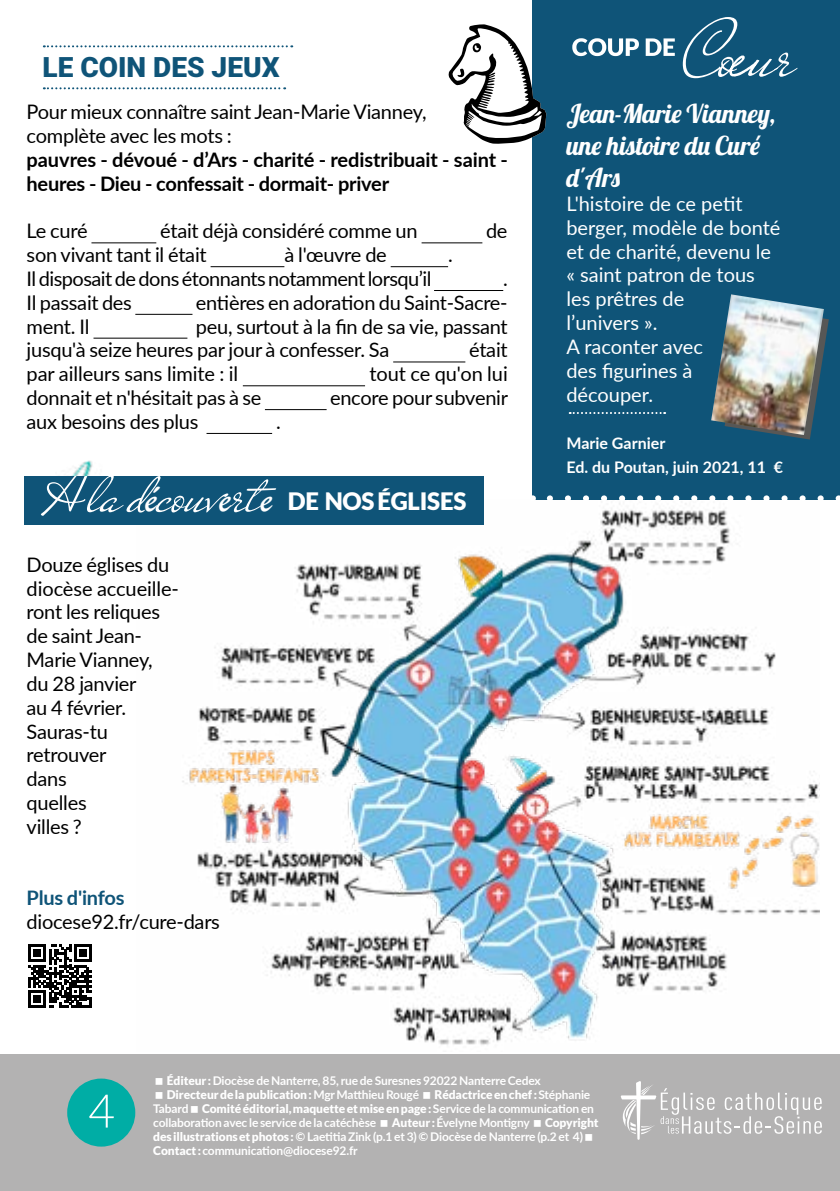
<style>
.page{position:relative;width:840px;height:1191px;background:#fff}
.page>*{position:absolute;margin:0;border:0;box-sizing:border-box;transform-origin:0 0}
.t1{font:900 28px "Roboto";color:#0f5478}
.t2{font:26px/32px "Lobster 1.4";letter-spacing:.02em;color:#fff}
.t3{font:900 24px "Lato";letter-spacing:-.01em;color:#fff}
.t4{font:20px/23.8px "Lato";letter-spacing:-.015em;color:#000}
.t5{font:20px/23.8px "Lato";color:#fff}
.t6{font:700 20px/23.8px "Lato";letter-spacing:-.01em;color:#000}
.t7{font:700 20px "Lato";letter-spacing:-.01em;color:#0f5478}
.t8{font:700 16px/23.8px "Lato";color:#fff}
.t9{font:700 12px/14px "Lato";letter-spacing:-.01em;color:#fff}
.s1{font-family:"Mr De Haviland";font-weight:400;font-size:68px}
.s2{font-family:"Brush Script";font-weight:400;font-size:40px}
.s3{font-weight:900}
</style>
<div class="page">
<img style="left:136px;top:499px;width:683px;height:546px">
<div style="left:24px;top:476px;width:460px;height:48px;background:#0f5478"></div>
<div style="left:0;top:1054px;width:839px;height:137px;background:#b3b2b2"></div>
<div style="left:67px;top:1078px;width:68px;height:68px;background:#00ada5;border-radius:50%"></div>
<svg style="left:89px;top:1094px;width:25px;height:33px"></svg>
<div style="left:532px;top:0;width:307px;height:499px;background:#0f5478"></div>
<svg style="left:569px;top:412px;width:95px;height:2px"></svg>
<svg style="left:572px;top:38px;width:102px;height:18px"></svg>
<svg style="left:682px;top:17px;width:115px;height:61px"></svg>
<svg style="left:620px;top:1081px;width:201px;height:58px"></svg>
<svg style="left:782px;top:309px;width:46px;height:130px"></svg>
<img style="left:711px;top:294px;width:112px;height:141px">
<svg style="left:44px;top:45px;width:248px;height:2px"></svg>
<svg style="left:44px;top:87px;width:241px;height:2px"></svg>
<svg style="left:549px;top:495px;width:291px;height:6px"></svg>
<img style="left:71px;top:460px;width:22px;height:16px">
<hr style="left:91px;top:242px;width:65px;height:1px;background:#000">
<hr style="left:421px;top:242px;width:61px;height:1px;background:#000">
<hr style="left:210px;top:266px;width:74px;height:1px;background:#000">
<hr style="left:390px;top:266px;width:58px;height:1px;background:#000">
<hr style="left:434px;top:290px;width:69px;height:1px;background:#000">
<hr style="left:135px;top:314px;width:57px;height:1px;background:#000">
<hr style="left:93px;top:338px;width:94px;height:1px;background:#000">
<hr style="left:393px;top:361px;width:72px;height:1px;background:#000">
<hr style="left:243px;top:385px;width:122px;height:1px;background:#000">
<hr style="left:265px;top:409px;width:61px;height:1px;background:#000">
<hr style="left:206px;top:433px;width:66px;height:1px;background:#000">
<svg style="left:448px;top:24px;width:98px;height:120px"></svg>
<svg style="left:29px;top:944px;width:63px;height:63px"></svg>
<h1 class="t1" style="left:43px;top:47px;width:238px">LE COIN DES JEUX</h1>
<p class="t4" style="left:27px;top:99px;width:401px">Pour mieux connaître saint Jean-Marie Vianney, complète avec les mots :</p>
<p class="t6" style="left:27px;top:147px;width:482px">pauvres - dévoué - d’Ars - charité - redistribuait - saint - heures - Dieu - confessait - dormait- priver</p>
<p class="t4" style="left:27px;top:218px;width:62px">Le curé</p>
<p class="t4" style="left:160px;top:218px;width:259px">était déjà considéré comme un</p>
<p class="t4" style="left:485px;top:218px;width:23px">de</p>
<p class="t4" style="left:27px;top:242px;width:181px">son vivant tant il était</p>
<p class="t4" style="left:284px;top:242px;width:104px">à l'œuvre de</p>
<p class="t4" style="left:448px;top:242px;width:6px">.</p>
<p class="t4" style="left:27px;top:266px;width:406px">Il disposait de dons étonnants notamment lorsqu’il</p>
<p class="t4" style="left:503px;top:266px;width:6px">.</p>
<p class="t4" style="left:27px;top:290px;width:107px">Il passait des</p>
<p class="t4" style="left:196px;top:290px;width:313px">entières en adoration du Saint-Sacre-</p>
<p class="t4" style="left:27px;top:313px;width:64px">ment. Il</p>
<p class="t4" style="left:27px;top:313px;width:482px;text-indent:169px">peu, surtout à la fin de sa vie, passant jusqu'à seize heures par jour à confesser. Sa</p>
<p class="t4" style="left:469px;top:337px;width:40px">était</p>
<p class="t4" style="left:27px;top:361px;width:213px">par ailleurs sans limite : il</p>
<p class="t4" style="left:369px;top:361px;width:140px">tout ce qu'on lui</p>
<p class="t4" style="left:27px;top:385px;width:236px">donnait et n'hésitait pas à se</p>
<p class="t4" style="left:330px;top:385px;width:179px">encore pour subvenir</p>
<p class="t4" style="left:27px;top:409px;width:173px">aux besoins des plus</p>
<p class="t4" style="left:276px;top:409px;width:6px">.</p>
<p class="t3" style="left:46px;top:487px;width:421px"><span class="s1">A la d</span><span class="s2">é</span><span class="s1">couv</span><span class="s2">e</span><span class="s1">rt</span><span class="s2">e</span> DE NOS ÉGLISES</p>
<p class="t4" style="left:27px;top:551px;width:154px">Douze églises du diocèse accueille&shy;ront les reliques de saint Jean-<br>Marie Vianney, du 28 janvier<br>au 4 février.<br>Sauras-tu retrouver<br>dans<br>quelles<br>villes ?</p>
<p class="t7" style="left:27px;top:883px;width:99px">Plus d'infos</p>
<p class="t4" style="left:27px;top:909px;width:195px">diocese92.fr/cure-dars</p>
<h2 class="t2" style="left:566px;top:97px;width:210px">Jean-Marie Vianney, une histoire du Curé d'Ars</h2>
<p class="t5" style="left:566px;top:191px;width:215px">L'histoire de ce petit berger, modèle de bonté et de charité, devenu le « saint patron de tous les prêtres de<br>l’univers ».<br>A raconter avec<br>des figurines à découper.</p>
<p class="t8" style="left:566px;top:431px;width:218px">Marie Garnier<br>Ed. du Poutan, juin 2021, 11 €</p>
<p class="t9" style="left:167px;top:1073px;width:375px"><span class="s3">Éditeur :</span> Diocèse de Nanterre, 85, rue de Suresnes 92022 Nanterre Cedex<br><span class="s3">Directeur de la publication :</span> Mgr Matthieu Rougé</p>
<p class="t9" style="left:153px;top:1087px;width:442px;text-indent:281px"><span class="s3">Rédactrice en chef :</span> Stéphanie<br>Tabard <span class="s3">Comité éditorial, maquette et mise en page :</span> Service de la communication en collaboration avec le service de la catéchèse</p>
<p class="t9" style="left:391px;top:1115px;width:139px"><span class="s3">Auteur :</span> Évelyne Montigny</p>
<p class="t9" style="left:153px;top:1115px;width:446px;text-indent:391px"><span class="s3">Copyright des illustrations et photos :</span> © Laetitia Zink (p.1 et 3) © Diocèse de Nanterre (p.2 et 4)<br><span class="s3">Contact :</span> communication@diocese92.fr</p>
</div>
